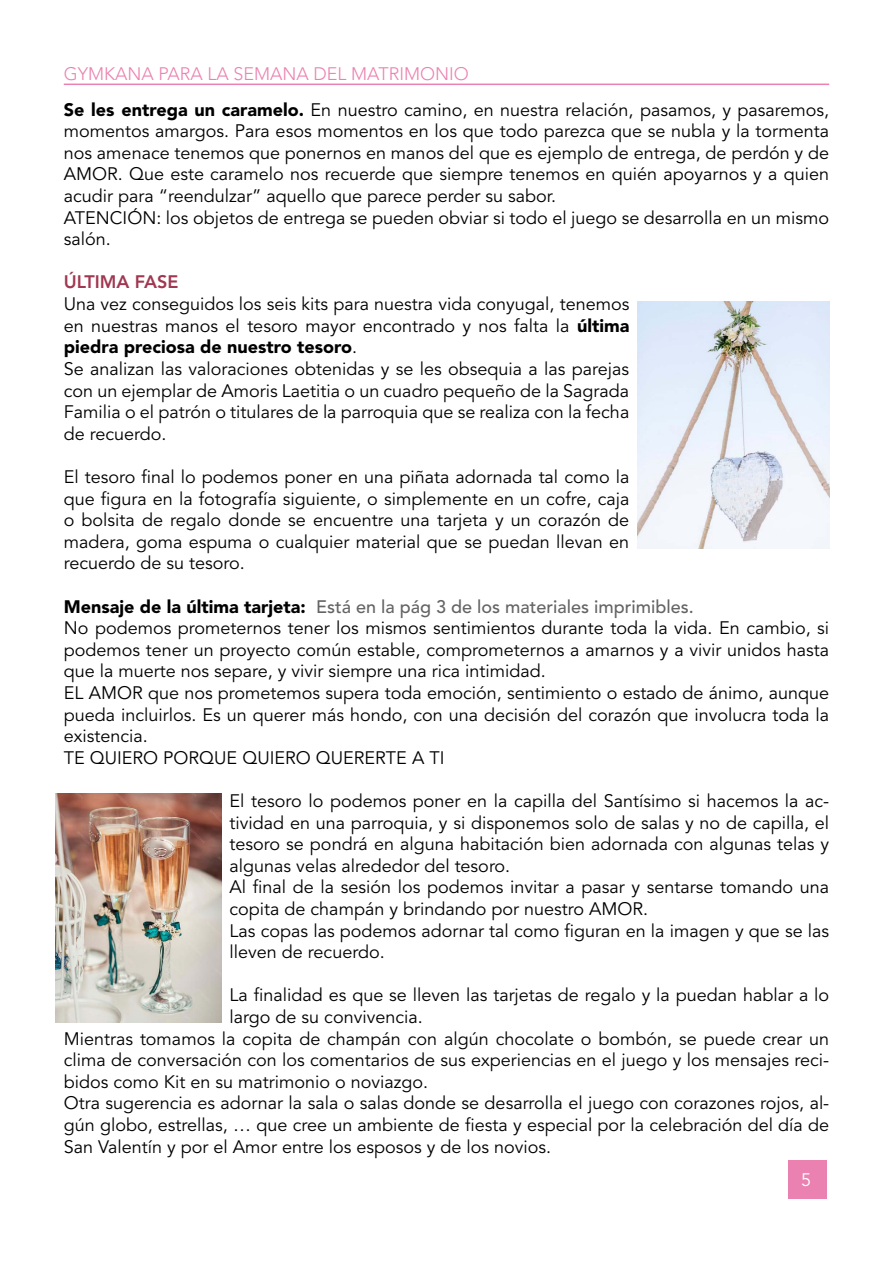
<style>
.page{position:relative;width:893px;height:1263px;background:#fff}
.page>*{position:absolute;margin:0;border:0;box-sizing:border-box;transform-origin:0 0}
.t1{font:18px/21.6px "Avenir LT Std";color:#000}
.t2{font:800 18px "Avenir LT Std";color:#a13851}
.t3{font:18px "Avenir LT Std";color:#fff}
.s1{font-weight:300;color:#eb81b0}
.s2{font-weight:900}
.s3{font-weight:500;color:#646464}
</style>
<div class="page">
<div style="left:789px;top:1160px;width:38px;height:38px;background:#eb81b0"></div>
<hr style="left:64px;top:84px;width:765px;height:1px;background:#eb81b0">
<img style="left:638px;top:301px;width:191px;height:248px">
<img style="left:55px;top:793px;width:166px;height:229px">
<p class="t1" style="left:64px;top:56px;width:767px;line-height:36px"><span class="s1">GYMKANA PARA LA SEMANA DEL MATRIMONIO<br></span><span class="s2">Se les entrega un caramelo.</span> En nuestro camino, en nuestra relación, pasamos, y pasaremos,</p>
<p class="t1" style="left:64px;top:121px;width:767px">momentos amargos. Para esos momentos en los que todo parezca que se nubla y la tormenta nos amenace tenemos que ponernos en manos del que es ejemplo de entrega, de perdón y de AMOR. Que este caramelo nos recuerde que siempre tenemos en quién apoyarnos y a quien acudir para “reendulzar” aquello que parece perder su sabor.<br>ATENCIÓN: los objetos de entrega se pueden obviar si todo el juego se desarrolla en un mismo salón.</p>
<p class="t2" style="left:64px;top:272px;width:116px">ÚLTIMA FASE</p>
<p class="t1" style="left:64px;top:294px;width:567px">Una vez conseguidos los seis kits para nuestra vida conyugal, tenemos en nuestras manos el tesoro mayor encontrado y nos falta la <span class="s2">última piedra preciosa de nuestro tesoro</span>.<br>Se analizan las valoraciones obtenidas y se les obsequia a las parejas con un ejemplar de Amoris Laetitia o un cuadro pequeño de la Sagrada Familia o el patrón o titulares de la parroquia que se realiza con la fecha de recuerdo.</p>
<p class="t1" style="left:64px;top:466px;width:567px;text-align:justify">El tesoro final lo podemos poner en una piñata adornada tal como la que figura en la fotografía siguiente, o simplemente en un cofre, caja o bolsita de regalo donde se encuentre una tarjeta y un corazón de madera, goma espuma o cualquier material que se puedan llevan en recuerdo de su tesoro.</p>
<p class="t1" style="left:64px;top:596px;width:767px"><span class="s2">Mensaje de la última tarjeta:</span> <span class="s3">Está en la pág 3 de los materiales imprimibles.<br></span>No podemos prometernos tener los mismos sentimientos durante toda la vida. En cambio, si podemos tener un proyecto común estable, comprometernos a amarnos y a vivir unidos hasta que la muerte nos separe, y vivir siempre una rica intimidad.<br>EL AMOR que nos prometemos supera toda emoción, sentimiento o estado de ánimo, aunque pueda incluirlos. Es un querer más hondo, con una decisión del corazón que involucra toda la existencia.<br>TE QUIERO PORQUE QUIERO QUERERTE A TI</p>
<p class="t1" style="left:230px;top:790px;width:601px">El tesoro lo podemos poner en la capilla del Santísimo si hacemos la ac&shy;tividad en una parroquia, y si disponemos solo de salas y no de capilla, el tesoro se pondrá en alguna habitación bien adornada con algunas telas y algunas velas alrededor del tesoro.<br>Al final de la sesión los podemos invitar a pasar y sentarse tomando una copita de champán y brindando por nuestro AMOR.<br>Las copas las podemos adornar tal como figuran en la imagen y que se las lleven de recuerdo.</p>
<p class="t1" style="left:230px;top:985px;width:601px">La finalidad es que se lleven las tarjetas de regalo y la puedan hablar a lo</p>
<p class="t1" style="left:230px;top:1006px;width:195px">largo de su convivencia.</p>
<p class="t1" style="left:64px;top:1028px;width:767px">Mientras tomamos la copita de champán con algún chocolate o bombón, se puede crear un</p>
<p class="t1" style="left:64px;top:1050px;width:767px">clima de conversación con los comentarios de sus experiencias en el juego y los mensajes reci-</p>
<p class="t1" style="left:64px;top:1071px;width:366px">bidos como Kit en su matrimonio o noviazgo.</p>
<p class="t1" style="left:64px;top:1093px;width:767px">Otra sugerencia es adornar la sala o salas donde se desarrolla el juego con corazones rojos, al-</p>
<p class="t1" style="left:64px;top:1114px;width:767px">gún globo, estrellas, … que cree un ambiente de fiesta y especial por la celebración del día de</p>
<p class="t1" style="left:64px;top:1136px;width:489px">San Valentín y por el Amor entre los esposos y de los novios.</p>
<p class="t3" style="left:801px;top:1169px;width:12px">5</p>
</div>
